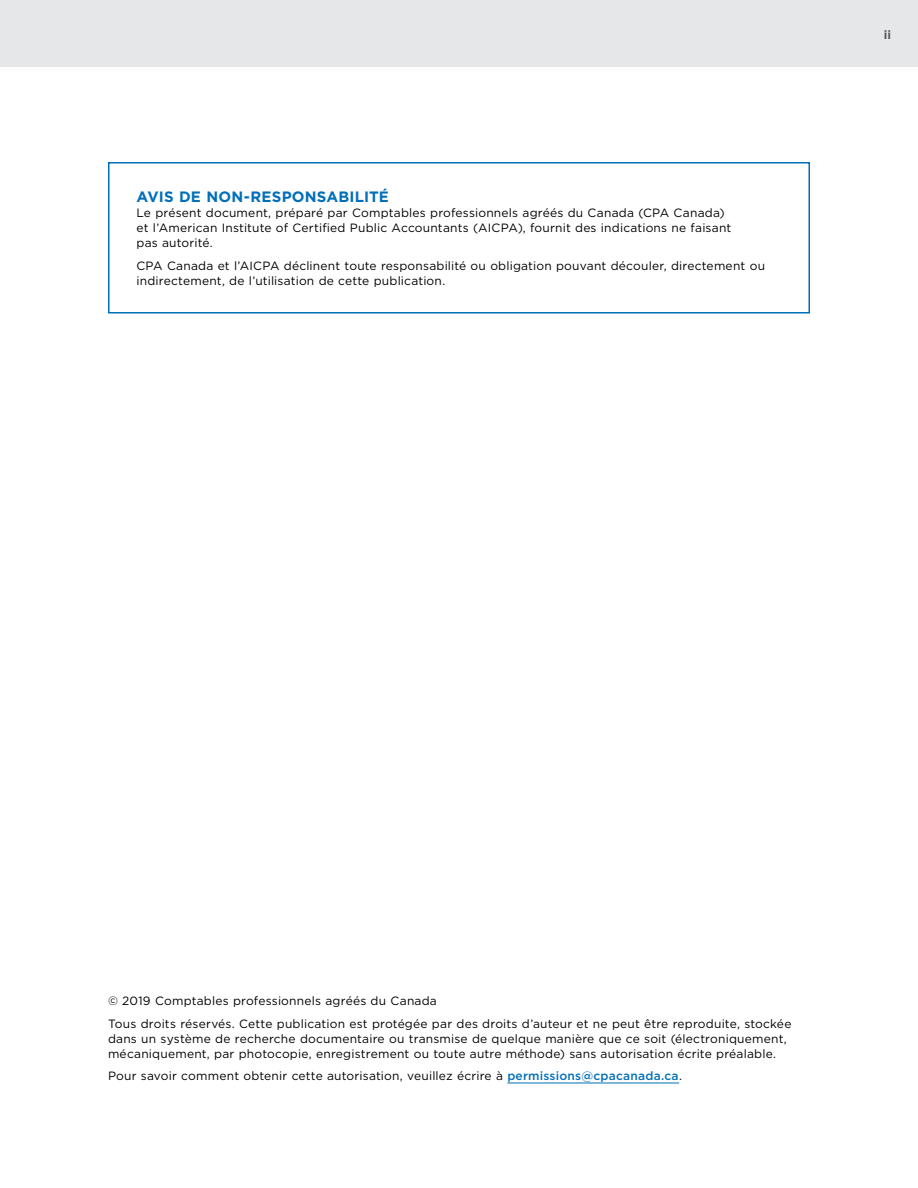
<style>
.page{position:relative;width:918px;height:1188px;background:#fff}
.page>*{position:absolute;margin:0;border:0;box-sizing:border-box;transform-origin:0 0}
.t1{font:700 15px "Gotham";letter-spacing:.015em;color:#006fba}
.t2{font:12px/15px "Gotham";letter-spacing:.015em;color:#000}
.t3{font:700 12px "Gotham";color:#58595b}
.s1{font-weight:500;color:#006fba}
</style>
<div class="page">
<div style="left:108px;top:162px;width:702px;height:152px;border:2px solid #006fba"></div>
<hr style="left:507px;top:1083px;width:172px;height:1px;background:#006fba">
<div style="left:0;top:0;width:918px;height:68px;background:#e6e7e8"></div>
<h2 class="t1" style="left:136px;top:187px;width:254px">AVIS DE NON-RESPONSABILITÉ</h2>
<p class="t2" style="left:136px;top:205px;width:596px">Le présent document, préparé par Comptables professionnels agréés du Canada (CPA Canada) et l’American Institute of Certified Public Accountants (AICPA), fournit des indications ne faisant pas autorité.</p>
<p class="t2" style="left:136px;top:258px;width:630px">CPA Canada et l’AICPA déclinent toute responsabilité ou obligation pouvant découler, directement ou indirectement, de l’utilisation de cette publication.</p>
<p class="t3" style="left:884px;top:26px;width:9px">ii</p>
<p class="t2" style="left:108px;top:993px;width:330px">© 2019 Comptables professionnels agréés du Canada</p>
<p class="t2" style="left:108px;top:1015px;width:685px">Tous droits réservés. Cette publication est protégée par des droits d’auteur et ne peut être reproduite, stockée dans un système de recherche documentaire ou transmise de quelque manière que ce soit (électroniquement, mécaniquement, par photocopie, enregistrement ou toute autre méthode) sans autorisation écrite préalable.</p>
<p class="t2" style="left:108px;top:1068px;width:576px">Pour savoir comment obtenir cette autorisation, veuillez écrire à <span class="s1">permissions@cpacanada.ca</span>.</p>
</div>
